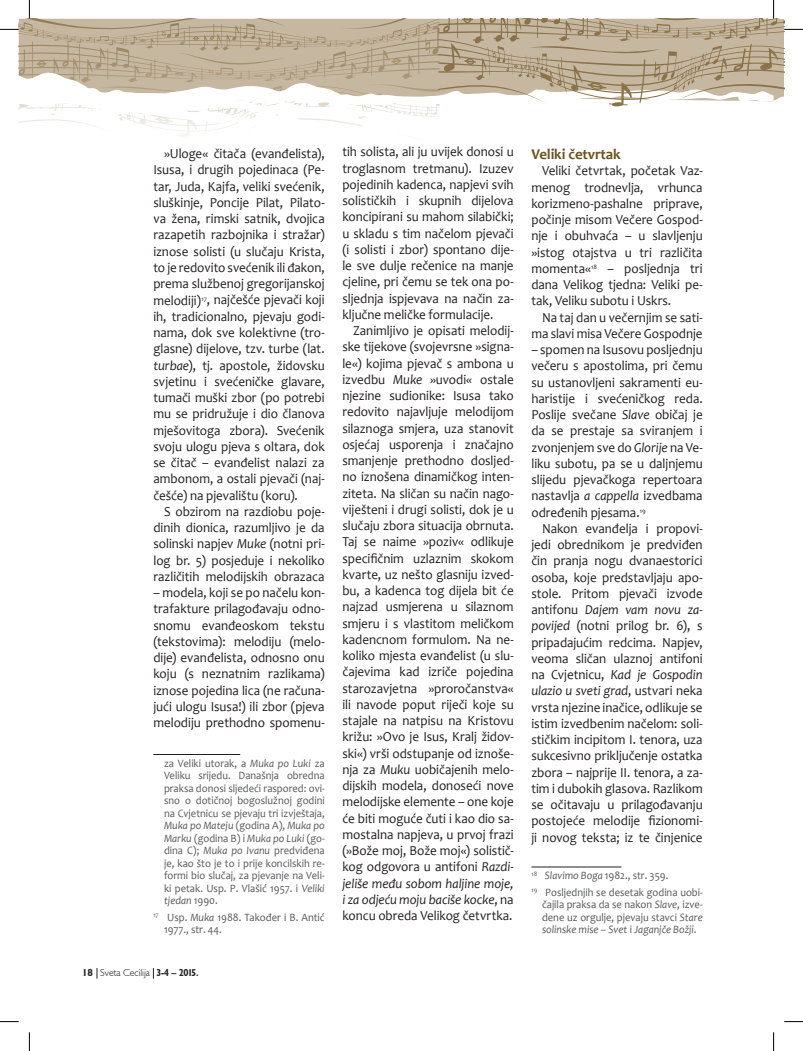
<style>
.page{position:relative;width:803px;height:1051px;background:#fff}
.page>*{position:absolute;margin:0;border:0;box-sizing:border-box;transform-origin:0 0}
.t1{font:700 15px "Candara";letter-spacing:-.01em;color:#6b5220}
.t2{font:13.75px/16.2px "Candara";color:#231f20;text-align:justify;scale:.95 1}
.t3{font:11.25px/12.5px "Candara";color:#57585a;text-align:justify;scale:.94 1}
.t4{font:300 10px "Humanist 521 BT";color:#231f20}
.s1{font-style:italic}
.s2{font-weight:700}
.s3{font-weight:700;font-stretch:condensed}
</style>
<div class="page">
<svg style="left:19px;top:120px;width:343px;height:15px"></svg>
<hr style="left:153px;top:754px;width:87px;height:1px;background:#231f20">
<hr style="left:531px;top:867px;width:90px;height:1px;background:#231f20">
<svg style="left:0;top:1021px;width:19px;height:1px"></svg>
<svg style="left:784px;top:1021px;width:19px;height:1px"></svg>
<svg style="left:29px;top:1032px;width:1px;height:19px"></svg>
<svg style="left:0;top:0;width:803px;height:120px"></svg>
<svg style="left:773px;top:1032px;width:1px;height:19px"></svg>
<p class="t2" style="left:153px;top:145px;width:182px;text-indent:11px">»Uloge« čitača (evanđelista), Isusa, i drugih pojedinaca (Pe&shy;tar, Juda, Kajfa, veliki svećenik, sluškinje, Poncije Pilat, Pilato&shy;va žena, rimski satnik, dvojica razapetih razbojnika i stražar) iznose solisti (u slučaju Krista, to je redovito svećenik ili đakon, prema službenoj gregorijanskoj melodiji)<sup>17</sup>, najčešće pjevači koji ih, tradicionalno, pjevaju godi&shy;nama, dok sve kolektivne (tro&shy;glasne) dijelove, tzv. turbe (lat. <span class="s1">turbae</span>), tj. apostole, židovsku svjetinu i svećeničke glavare, tumači muški zbor (po potrebi mu se pridružuje i dio članova mješovitoga zbora). Svećenik svoju ulogu pjeva s oltara, dok se čitač – evanđelist nalazi za ambonom, a ostali pjevači (naj&shy;češće) na pjevalištu (koru).</p>
<p class="t2" style="left:153px;top:503px;width:182px;text-indent:11px">S obzirom na razdiobu poje&shy;dinih dionica, razumljivo je da solinski napjev <span class="s1">Muke</span> (notni pri&shy;log br. 5) posjeduje i nekoliko različitih melodijskih obrazaca</p>
<p class="t2" style="left:153px;top:584px;width:182px">– modela, koji se po načelu kon&shy;trafakture prilagođavaju odno&shy;snomu evanđeoskom tekstu (tekstovima): melodiju (melo&shy;dije) evanđelista, odnosno onu koju (s neznatnim razlikama) iznose pojedina lica (ne računa&shy;jući ulogu Isusa!) ili zbor (pjeva melodiju prethodno spomenu-</p>
<p class="t3" style="left:164px;top:757px;width:172px">za Veliki utorak, a <span class="s1">Muka po Luki</span> za Veliku srijedu. Današnja obredna praksa donosi sljedeći raspored: ovi&shy;sno o dotičnoj bogoslužnoj godini na Cvjetnicu se pjevaju tri izvještaja, <span class="s1">Muka po Mateju</span> (godina A), <span class="s1">Muka po Marku</span> (godina B) i <span class="s1">Muka po Luki</span> (go&shy;dina C); <span class="s1">Muka po Ivanu</span> predviđena je, kao što je to i prije koncilskih re&shy;formi bio slučaj, za pjevanje na Veli&shy;ki petak. Usp. P. Vlašić 1957. i <span class="s1">Veliki tjedan</span> 1990.</p>
<p class="t3" style="left:164px;top:910px;width:172px;text-indent:-11px"><sup>17</sup> Usp. <span class="s1">Muka</span> 1988. Također i B. Antić<br>1977., str. 44.</p>
<p class="t4" style="left:82px;top:966px;width:118px"><span class="s2">18</span> Sveta Cecilija <span class="s3">3-4 – 2015.</span></p>
<p class="t2" style="left:342px;top:144px;width:182px">tih solista, ali ju uvijek donosi u troglasnom tretmanu). Izuzev pojedinih kadenca, napjevi svih solističkih i skupnih dijelova koncipirani su mahom silabički; u skladu s tim načelom pjevači (i solisti i zbor) spontano dije&shy;le sve dulje rečenice na manje cjeline, pri čemu se tek ona po&shy;sljednja ispjevava na način za&shy;ključne meličke formulacije.</p>
<p class="t2" style="left:342px;top:322px;width:182px;text-indent:11px">Zanimljivo je opisati melodij&shy;ske tijekove (svojevrsne »signa&shy;le«) kojima pjevač s ambona u izvedbu <span class="s1">Muke</span> »uvodi« ostale njezine sudionike: Isusa tako redovito najavljuje melodijom silaznoga smjera, uza stanovit osjećaj usporenja i značajno smanjenje prethodno dosljed&shy;no iznošena dinamičkog inten&shy;ziteta. Na sličan su način nago&shy;viješteni i drugi solisti, dok je u slučaju zbora situacija obrnuta.<br>Taj se naime »poziv« odlikuje specifičnim uzlaznim skokom kvarte, uz nešto glasniju izved&shy;bu, a kadenca tog dijela bit će najzad usmjerena u silaznom smjeru i s vlastitom meličkom kadencnom formulom. Na ne&shy;koliko mjesta evanđelist (u slu&shy;čajevima kad izriče pojedina starozavjetna »proročanstva« ili navode poput riječi koje su stajale na natpisu na Kristovu križu: »Ovo je Isus, Kralj židov&shy;ski«) vrši odstupanje od iznoše&shy;nja za <span class="s1">Muku</span> uobičajenih melo&shy;dijskih modela, donoseći nove melodijske elemente – one koje će biti moguće čuti i kao dio sa&shy;mostalna napjeva, u prvoj frazi (»Bože moj, Bože moj«) solistič&shy;kog odgovora u antifoni <span class="s1">Razdi&shy;jeliše među sobom haljine moje, i za odjeću moju baciše kocke</span>, na koncu obreda Velikog četvrtka.</p>
<p class="t1" style="left:531px;top:145px;width:91px">Veliki četvrtak</p>
<p class="t2" style="left:531px;top:163px;width:182px;text-indent:11px">Veliki četvrtak, početak Vaz&shy;menog trodnevlja, vrhunca korizmeno-pashalne priprave, počinje misom Večere Gospod&shy;nje i obuhvaća – u slavljenju »istog otajstva u tri različita momenta«<sup>18</sup> – posljednja tri dana Velikog tjedna: Veliki pe&shy;tak, Veliku subotu i Uskrs.</p>
<p class="t2" style="left:531px;top:309px;width:182px;text-align:right">Na taj dan u večernjim se sati&shy;ma slavi misa Večere Gospodnje</p>
<p class="t2" style="left:531px;top:341px;width:182px">– spomen na Isusovu posljednju večeru s apostolima, pri čemu su ustanovljeni sakramenti eu&shy;haristije i svećeničkog reda.<br>Poslije svečane <span class="s1">Slave</span> običaj je da se prestaje sa sviranjem i zvonjenjem sve do <span class="s1">Glorije</span> na Ve&shy;liku subotu, pa se u daljnjemu slijedu pjevačkoga repertoara nastavlja <span class="s1">a cappella</span> izvedbama određenih pjesama.<sup>19</sup></p>
<p class="t2" style="left:531px;top:520px;width:182px;text-indent:11px">Nakon evanđelja i propovi&shy;jedi obrednikom je predviđen čin pranja nogu dvanaestorici osoba, koje predstavljaju apo&shy;stole. Pritom pjevači izvode antifonu <span class="s1">Dajem vam novu za&shy;povijed</span> (notni prilog br. 6), s pripadajućim redcima. Napjev, veoma sličan ulaznoj antifoni na Cvjetnicu, <span class="s1">Kad je Gospodin ulazio u sveti grad</span>, ustvari neka vrsta njezine inačice, odlikuje se istim izvedbenim načelom: soli&shy;stičkim incipitom I. tenora, uza sukcesivno priključenje ostatka zbora – najprije II. tenora, a za&shy;tim i dubokih glasova. Razlikom se očitavaju u prilagođavanju postojeće melodije fizionomi&shy;ji novog teksta; iz te činjenice</p>
<p class="t3" style="left:531px;top:868px;width:184px;line-height:16px"><sup>18</sup> <span class="s1">Slavimo Boga</span> 1982., str. 359.<br><sup>19</sup> Posljednjih se desetak godina uobi-</p>
<p class="t3" style="left:542px;top:898px;width:172px">čajila praksa da se nakon <span class="s1">Slave</span>, izve&shy;dene uz orgulje, pjevaju stavci <span class="s1">Stare solinske mise</span> – <span class="s1">Svet</span> i <span class="s1">Jaganjče Božji</span>.</p>
</div>
